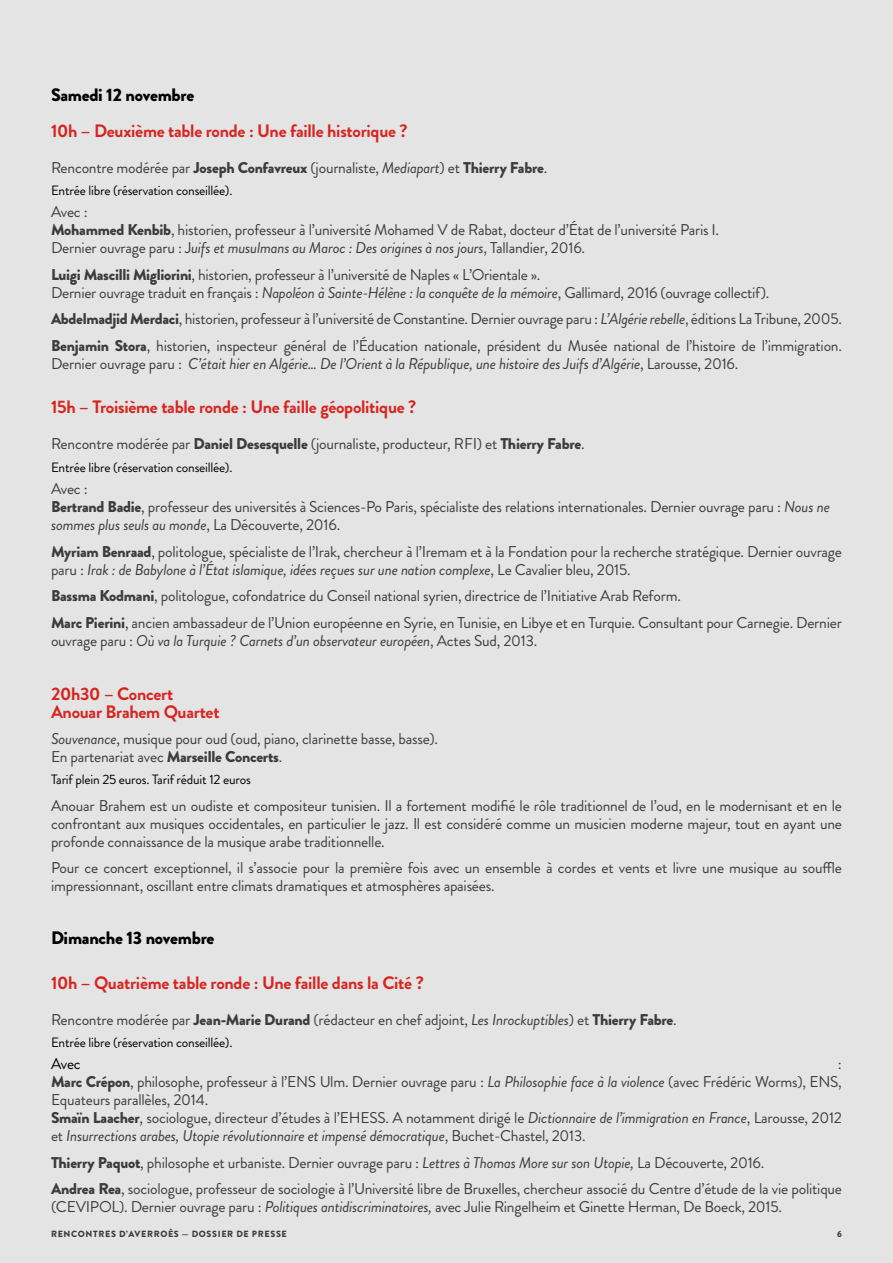
<style>
.page{position:relative;width:893px;height:1263px;background:#e4e4e4}
.page>*{position:absolute;margin:0;border:0;box-sizing:border-box;transform-origin:0 0}
.t1{font:700 18px/18px "Brandon Grotesque";letter-spacing:-.015em;color:#d82420}
.t2{font:900 18px "Brandon Grotesque";color:#000}
.t3{font:15.6px/18px "Brandon Grotesque";letter-spacing:-.015em;color:#3c3c3b}
.t4{font:italic 15.6px "Brandon Grotesque";letter-spacing:-.015em;color:#3c3c3b}
.t5{font:15.6px "Brandon Grotesque";color:#000}
.t6{font:13.5px "Brandon Grotesque";letter-spacing:-.015em;color:#000}
.t7{font:900 9px "Brandon Grotesque";letter-spacing:.07em;color:#3c3c3b}
.s1{font-weight:900}
.s2{font-style:italic}
.s3{font-style:normal}
</style>
<div class="page">
<p class="t2" style="left:51px;top:82px;width:145px">Samedi 12 novembre</p>
<p class="t1" style="left:51px;top:122px;width:358px">10h – Deuxième table ronde : Une faille historique ?</p>
<p class="t3" style="left:51px;top:159px;width:498px">Rencontre modérée par <span class="s1">Joseph Confavreux</span> (journaliste, <span class="s2">Mediapart</span>) et <span class="s1">Thierry Fabre</span>.</p>
<p class="t6" style="left:51px;top:181px;width:183px">Entrée libre (réservation conseillée).</p>
<p class="t3" style="left:51px;top:203px;width:670px">Avec :<br><span class="s1">Mohammed Kenbib</span>, historien, professeur à l’université Mohamed V de Rabat, docteur d’État de l’université Paris I.<br>Dernier ouvrage paru : J<span class="s2">uifs et musulmans au Maroc : Des origines à nos jours</span>, Tallandier, 2016.</p>
<p class="t3" style="left:51px;top:266px;width:720px"><span class="s1">Luigi Mascilli Migliorini</span>, historien, professeur à l’université de Naples « L’Orientale ».<br>Dernier ouvrage traduit en français : <span class="s2">Napoléon à Sainte-Hélène : la conquête de la mémoire</span>, Gallimard, 2016 (ouvrage collectif).</p>
<p class="t3" style="left:51px;top:306px;width:792px;line-height:26.5px"><span class="s1">Abdelmadjid Merdaci</span>, historien, professeur à l’université de Constantine. Dernier ouvrage paru : <span class="s2">L’Algérie rebelle</span>, éditions La Tribune, 2005.<br><span class="s1">Benjamin Stora</span>, historien, inspecteur général de l’Éducation nationale, président du Musée national de l’histoire de l’immigration.</p>
<p class="t4" style="left:51px;top:353px;width:689px"><span class="s3">Dernier ouvrage paru :</span> C’était hier en Algérie… De l’Orient à la République, une histoire des Juifs d’Algérie<span class="s3">, Larousse, 2016.</span></p>
<p class="t1" style="left:51px;top:399px;width:367px">15h – Troisième table ronde : Une faille géopolitique ?</p>
<p class="t3" style="left:51px;top:435px;width:535px">Rencontre modérée par <span class="s1">Daniel Desesquelle</span> (journaliste, producteur, RFI) et <span class="s1">Thierry Fabre</span>.</p>
<p class="t6" style="left:51px;top:458px;width:183px">Entrée libre (réservation conseillée).</p>
<p class="t3" style="left:51px;top:480px;width:780px">Avec :<br><span class="s1">Bertrand Badie</span>, professeur des universités à Sciences-Po Paris, spécialiste des relations internationales. Dernier ouvrage paru : <span class="s2">Nous ne sommes plus seuls au monde</span>, La Découverte, 2016.</p>
<p class="t3" style="left:51px;top:542px;width:792px"><span class="s1">Myriam Benraad</span>, politologue, spécialiste de l’Irak, chercheur à l’Iremam et à la Fondation pour la recherche stratégique. Dernier ouvrage paru : <span class="s2">Irak : de Babylone à l’État islamique, idées reçues sur une nation complexe</span>, Le Cavalier bleu, 2015.</p>
<p class="t3" style="left:51px;top:583px;width:792px;line-height:26.5px"><span class="s1">Bassma Kodmani</span>, politologue, cofondatrice du Conseil national syrien, directrice de l’Initiative Arab Reform.<br><span class="s1">Marc Pierini</span>, ancien ambassadeur de l’Union européenne en Syrie, en Tunisie, en Libye et en Turquie. Consultant pour Carnegie. Dernier</p>
<p class="t4" style="left:51px;top:629px;width:488px"><span class="s3">ouvrage paru :</span> Où va la Turquie ? Carnets d’un observateur européen<span class="s3">, Actes Sud, 2013.</span></p>
<p class="t1" style="left:51px;top:685px;width:170px">20h30 – Concert<br>Anouar Brahem Quartet</p>
<p class="t3" style="left:51px;top:730px;width:389px"><span class="s2">Souvenance</span>, musique pour oud (oud, piano, clarinette basse, basse).<br>En partenariat avec <span class="s1">Marseille Concerts</span>.</p>
<p class="t6" style="left:51px;top:770px;width:201px">Tarif plein 25 euros. Tarif réduit 12 euros</p>
<p class="t3" style="left:51px;top:797px;width:792px;text-align:justify">Anouar Brahem est un oudiste et compositeur tunisien. Il a fortement modifié le rôle traditionnel de l’oud, en le modernisant et en le confrontant aux musiques occidentales, en particulier le jazz. Il est considéré comme un musicien moderne majeur, tout en ayant une profonde connaissance de la musique arabe traditionnelle.</p>
<p class="t3" style="left:51px;top:859px;width:792px">Pour ce concert exceptionnel, il s’associe pour la première fois avec un ensemble à cordes et vents et livre une musique au souffle impressionnant, oscillant entre climats dramatiques et atmosphères apaisées.</p>
<p class="t2" style="left:51px;top:925px;width:165px">Dimanche 13 novembre</p>
<p class="t1" style="left:51px;top:974px;width:374px">10h – Quatrième table ronde : Une faille dans la Cité ?</p>
<p class="t3" style="left:51px;top:1011px;width:627px">Rencontre modérée par <span class="s1">Jean-Marie Durand</span> (rédacteur en chef adjoint, <span class="s2">Les Inrockuptibles</span>) et <span class="s1">Thierry Fabre</span>.</p>
<p class="t6" style="left:51px;top:1033px;width:183px">Entrée libre (réservation conseillée).</p>
<p class="t5" style="left:51px;top:1053px;width:31px">Avec</p>
<p class="t3" style="left:51px;top:1055px;width:792px;text-indent:787px">:<br><span class="s1">Marc Crépon</span>, philosophe, professeur à l’ENS Ulm. Dernier ouvrage paru : <span class="s2">La Philosophie face à la violence</span> (avec Frédéric Worms), ENS, Equateurs parallèles, 2014.<br><span class="s1">Smaïn Laacher</span>, sociologue, directeur d’études à l’EHESS. A notamment dirigé le <span class="s2">Dictionnaire de l’immigration en France</span>, Larousse, 2012 et <span class="s2">Insurrections arabes, Utopie révolutionnaire et impensé démocratique</span>, Buchet-Chastel, 2013.</p>
<p class="t3" style="left:51px;top:1149px;width:793px;line-height:26.5px"><span class="s1">Thierry Paquot</span>, philosophe et urbaniste. Dernier ouvrage paru : <span class="s2">Lettres à Thomas More sur son Utopie,</span> La Découverte, 2016.<br><span class="s1">Andrea Rea</span>, sociologue, professeur de sociologie à l’Université libre de Bruxelles, chercheur associé du Centre d’étude de la vie politique</p>
<p class="t3" style="left:51px;top:1198px;width:732px">(CEVIPOL). Dernier ouvrage paru : <span class="s2">Politiques antidiscriminatoires,</span> avec Julie Ringelheim et Ginette Herman, De Boeck, 2015.</p>
<p class="t7" style="left:51px;top:1228px;width:237px">rencontres d’averroès — dossier de presse</p>
<p class="t7" style="left:837px;top:1228px;width:6px">6</p>
</div>
